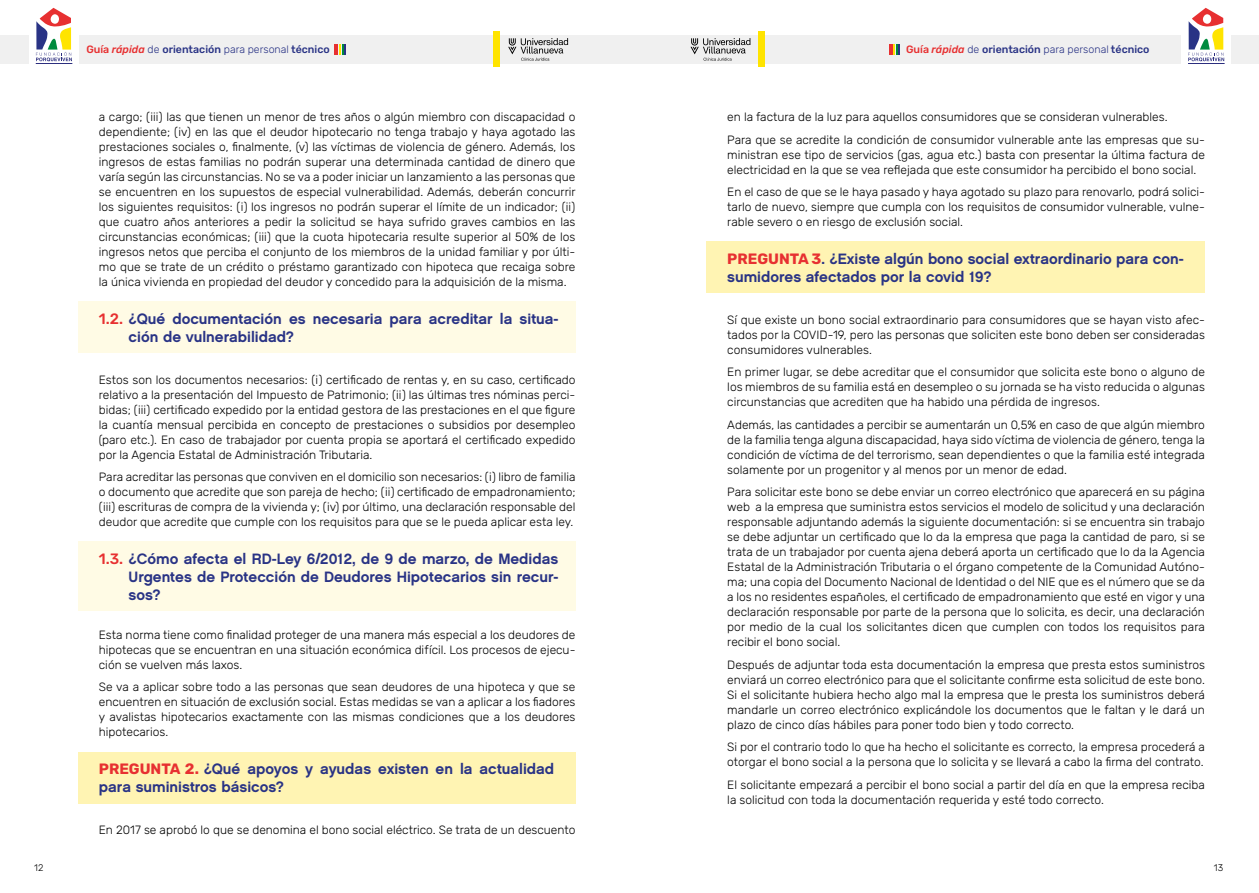
<style>
.page{position:relative;width:1259px;height:893px;background:#fff}
.page>*{position:absolute;margin:0;border:0;box-sizing:border-box;transform-origin:0 0}
.t1{font:15px/18px "Chalet New York Nineteen Sixty";color:#293385}
.t2{font:300 12px/15px "Rubik";color:#000;text-align:justify}
.t3{font:500 10.65px "Rubik";color:#293385}
.t4{font:300 9.6px "Rubik";color:#000}
.s1{color:#e73031}
.s2{font-style:italic;color:#e73031}
.s3{font-weight:300}
.s4{font-family:"Rubik";font-weight:500;color:#e73031}
.s5{font-family:"Rubik";font-weight:700;color:#e73031}
</style>
<div class="page">
<div style="left:0;top:35px;width:629px;height:29px;background:#f0f0f0"></div>
<div style="left:629px;top:35px;width:630px;height:29px;background:#f0f0f0"></div>
<div style="left:29px;top:0;width:49px;height:67px;background:#fff"></div>
<div style="left:1181px;top:0;width:49px;height:67px;background:#fff"></div>
<hr style="left:36px;top:63px;width:36px;height:1px;background:#2c2e7f">
<svg style="left:36px;top:8px;width:36px;height:53px"></svg>
<hr style="left:1188px;top:63px;width:36px;height:1px;background:#2c2e7f">
<svg style="left:1188px;top:8px;width:36px;height:53px"></svg>
<svg style="left:508px;top:38px;width:60px;height:23px"></svg>
<svg style="left:690px;top:38px;width:60px;height:23px"></svg>
<div style="left:494px;top:31px;width:6px;height:36px;background:#ffe400"></div>
<div style="left:758px;top:31px;width:6px;height:36px;background:#ffe400"></div>
<svg style="left:335px;top:44px;width:11px;height:11px"></svg>
<svg style="left:889px;top:44px;width:11px;height:11px"></svg>
<div style="left:78px;top:302px;width:497px;height:51px;background:#fffbe5"></div>
<div style="left:78px;top:542px;width:497px;height:69px;background:#fffbe5"></div>
<div style="left:78px;top:752px;width:497px;height:51px;background:#fff4b3"></div>
<div style="left:706px;top:242px;width:499px;height:51px;background:#fff4b3"></div>
<p class="t3" style="left:86px;top:43px;width:245px"><span class="s1">Guía</span> <span class="s2">rápida</span> <span class="s3">de</span> orientación <span class="s3">para personal</span> técnico</p>
<p class="t3" style="left:906px;top:43px;width:245px"><span class="s1">Guía</span> <span class="s2">rápida</span> <span class="s3">de</span> orientación <span class="s3">para personal</span> técnico</p>
<p class="t2" style="left:99px;top:110px;width:478px">a cargo; (iii) las que tienen un menor de tres años o algún miembro con discapacidad o dependiente; (iv) en las que el deudor hipotecario no tenga trabajo y haya agotado las prestaciones sociales o, finalmente, (v) las víctimas de violencia de género. Además, los ingresos de estas familias no podrán superar una determinada cantidad de dinero que varía según las circunstancias. No se va a poder iniciar un lanzamiento a las personas que se encuentren en los supuestos de especial vulnerabilidad. Además, deberán concurrir los siguientes requisitos: (i) los ingresos no podrán superar el límite de un indicador; (ii) que cuatro años anteriores a pedir la solicitud se haya sufrido graves cambios en las circunstancias económicas; (iii) que la cuota hipotecaria resulte superior al 50% de los ingresos netos que perciba el conjunto de los miembros de la unidad familiar y por últi&shy;mo que se trate de un crédito o préstamo garantizado con hipoteca que recaiga sobre la única vivienda en propiedad del deudor y concedido para la adquisición de la misma.</p>
<p class="t1" style="left:129px;top:310px;width:431px;text-indent:-30px"><span class="s4">1.2.</span> ¿Qué documentación es necesaria para acreditar la situa&shy;ción de vulnerabilidad?</p>
<p class="t2" style="left:99px;top:372px;width:478px">Estos son los documentos necesarios: (i) certificado de rentas y, en su caso, certificado relativo a la presentación del Impuesto de Patrimonio; (ii) las últimas tres nóminas perci&shy;bidas; (iii) certificado expedido por la entidad gestora de las prestaciones en el que figure la cuantía mensual percibida en concepto de prestaciones o subsidios por desempleo (paro etc.). En caso de trabajador por cuenta propia se aportará el certificado expedido por la Agencia Estatal de Administración Tributaria.</p>
<p class="t2" style="left:99px;top:470px;width:478px">Para acreditar las personas que conviven en el domicilio son necesarios: (i) libro de familia o documento que acredite que son pareja de hecho; (ii) certificado de empadronamiento; (iii) escrituras de compra de la vivienda y; (iv) por último, una declaración responsable del deudor que acredite que cumple con los requisitos para que se le pueda aplicar esta ley.</p>
<p class="t1" style="left:129px;top:550px;width:431px;text-align:justify;text-indent:-30px"><span class="s4">1.3.</span> ¿Cómo afecta el RD-Ley 6/2012, de 9 de marzo, de Medidas Urgentes de Protección de Deudores Hipotecarios sin recur&shy;sos?</p>
<p class="t2" style="left:99px;top:627px;width:478px">Esta norma tiene como finalidad proteger de una manera más especial a los deudores de hipotecas que se encuentran en una situación económica difícil. Los procesos de ejecu&shy;ción se vuelven más laxos.</p>
<p class="t2" style="left:99px;top:680px;width:478px">Se va a aplicar sobre todo a las personas que sean deudores de una hipoteca y que se encuentren en situación de exclusión social. Estas medidas se van a aplicar a los fiadores y avalistas hipotecarios exactamente con las mismas condiciones que a los deudores hipotecarios.</p>
<p class="t1" style="left:99px;top:760px;width:457px"><span class="s5">PREGUNTA 2.</span> ¿Qué apoyos y ayudas existen en la actualidad para suministros básicos?</p>
<p class="t2" style="left:99px;top:822px;width:478px">En 2017 se aprobó lo que se denomina el bono social eléctrico. Se trata de un descuento</p>
<p class="t2" style="left:727px;top:106px;width:479px;line-height:22.5px">en la factura de la luz para aquellos consumidores que se consideran vulnerables.<br>Para que se acredite la condición de consumidor vulnerable ante las empresas que su-</p>
<p class="t2" style="left:727px;top:147px;width:479px">ministran ese tipo de servicios (gas, agua etc.) basta con presentar la última factura de electricidad en la que se vea reflejada que este consumidor ha percibido el bono social.</p>
<p class="t2" style="left:727px;top:185px;width:479px">En el caso de que se le haya pasado y haya agotado su plazo para renovarlo, podrá solici&shy;tarlo de nuevo, siempre que cumpla con los requisitos de consumidor vulnerable, vulne&shy;rable severo o en riesgo de exclusión social.</p>
<p class="t1" style="left:727px;top:250px;width:458px"><span class="s5">PREGUNTA 3</span>. ¿Existe algún bono social extraordinario para con&shy;sumidores afectados por la covid 19?</p>
<p class="t2" style="left:727px;top:312px;width:479px">Sí que existe un bono social extraordinario para consumidores que se hayan visto afec&shy;tados por la COVID-19, pero las personas que soliciten este bono deben ser consideradas consumidores vulnerables.</p>
<p class="t2" style="left:727px;top:365px;width:479px">En primer lugar, se debe acreditar que el consumidor que solicita este bono o alguno de los miembros de su familia está en desempleo o su jornada se ha visto reducida o algunas circunstancias que acrediten que ha habido una pérdida de ingresos.</p>
<p class="t2" style="left:727px;top:417px;width:479px">Además, las cantidades a percibir se aumentarán un 0,5% en caso de que algún miembro de la familia tenga alguna discapacidad, haya sido víctima de violencia de género, tenga la condición de víctima de del terrorismo, sean dependientes o que la familia esté integrada solamente por un progenitor y al menos por un menor de edad.</p>
<p class="t2" style="left:727px;top:485px;width:479px">Para solicitar este bono se debe enviar un correo electrónico que aparecerá en su página web a la empresa que suministra estos servicios el modelo de solicitud y una declaración responsable adjuntando además la siguiente documentación: si se encuentra sin trabajo se debe adjuntar un certificado que lo da la empresa que paga la cantidad de paro, si se trata de un trabajador por cuenta ajena deberá aporta un certificado que lo da la Agencia Estatal de la Administración Tributaria o el órgano competente de la Comunidad Autóno&shy;ma; una copia del Documento Nacional de Identidad o del NIE que es el número que se da a los no residentes españoles, el certificado de empadronamiento que esté en vigor y una declaración responsable por parte de la persona que lo solicita, es decir, una declaración por medio de la cual los solicitantes dicen que cumplen con todos los requisitos para recibir el bono social.</p>
<p class="t2" style="left:727px;top:657px;width:479px">Después de adjuntar toda esta documentación la empresa que presta estos suministros enviará un correo electrónico para que el solicitante confirme esta solicitud de este bono.<br>Si el solicitante hubiera hecho algo mal la empresa que le presta los suministros deberá mandarle un correo electrónico explicándole los documentos que le faltan y le dará un plazo de cinco días hábiles para poner todo bien y todo correcto.</p>
<p class="t2" style="left:727px;top:740px;width:479px">Si por el contrario todo lo que ha hecho el solicitante es correcto, la empresa procederá a otorgar el bono social a la persona que lo solicita y se llevará a cabo la firma del contrato.</p>
<p class="t2" style="left:727px;top:777px;width:479px">El solicitante empezará a percibir el bono social a partir del día en que la empresa reciba la solicitud con toda la documentación requerida y esté todo correcto.</p>
<p class="t4" style="left:34px;top:862px;width:11px">12</p>
<p class="t4" style="left:1214px;top:862px;width:11px">13</p>
</div>
